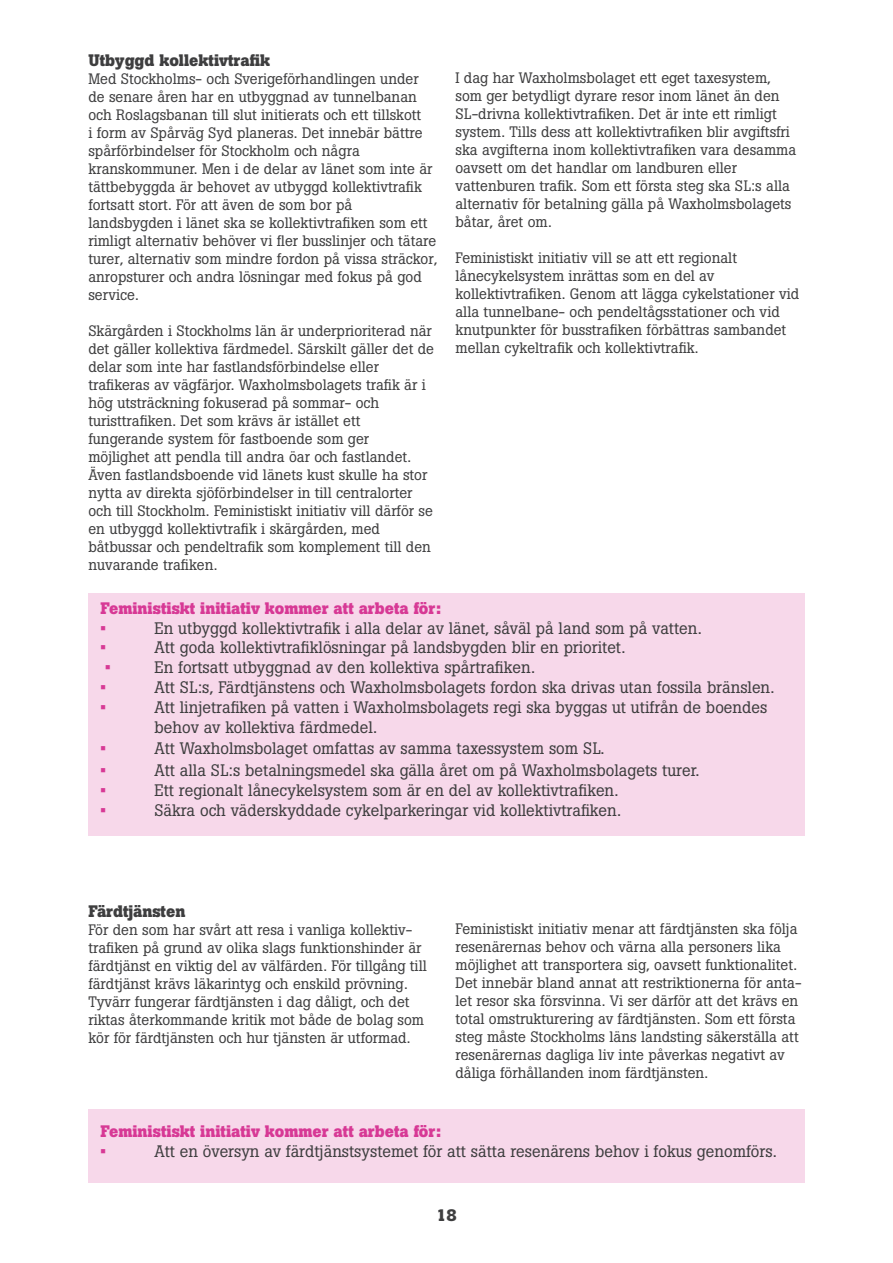
<style>
.page{position:relative;width:893px;height:1263px;background:#fff}
.page>*{position:absolute;margin:0;border:0;box-sizing:border-box;transform-origin:0 0}
.t1{font:16.5px/19.8px "Boton BQ";color:#3e3e3f}
.t2{font:700 16.5px "Boton BQ";color:#d73995}
.t3{font:700 16.5px "Boton BQ";color:#3e3e3f}
.t4{font:15px/18px "Boton BQ";color:#3e3e3f}
</style>
<div class="page">
<div style="left:88px;top:593px;width:717px;height:243px;background:#f7d8ea"></div>
<div style="left:88px;top:1110px;width:717px;height:73px;background:#f7d8ea"></div>
<p class="t3" style="left:88px;top:51px;width:183px">Utbyggd kollektivtrafik</p>
<p class="t4" style="left:88px;top:70px;width:336px">Med Stockholms- och Sverigeförhandlingen under de senare åren har en utbyggnad av tunnelbanan och Roslagsbanan till slut initierats och ett tillskott i form av Spårväg Syd planeras. Det innebär bättre spårförbindelser för Stockholm och några</p>
<p class="t4" style="left:88px;top:160px;width:346px">kranskommuner. Men i de delar av länet som inte är tättbebyggda är behovet av utbyggd kollektivtrafik fortsatt stort. För att även de som bor på</p>
<p class="t4" style="left:88px;top:214px;width:351px">landsbygden i länet ska se kollektivtrafiken som ett rimligt alternativ behöver vi fler busslinjer och tätare turer, alternativ som mindre fordon på vissa sträckor, anropsturer och andra lösningar med fokus på god service.</p>
<p class="t4" style="left:88px;top:322px;width:347px">Skärgården i Stockholms län är underprioriterad när det gäller kollektiva färdmedel. Särskilt gäller det de delar som inte har fastlandsförbindelse eller</p>
<p class="t4" style="left:88px;top:376px;width:339px">trafikeras av vägfärjor. Waxholmsbolagets trafik är i hög utsträckning fokuserad på sommar- och</p>
<p class="t4" style="left:88px;top:412px;width:273px">turisttrafiken. Det som krävs är istället ett</p>
<p class="t4" style="left:88px;top:430px;width:282px">fungerande system för fastboende som ger</p>
<p class="t4" style="left:88px;top:448px;width:346px">möjlighet att pendla till andra öar och fastlandet.<br>Även fastlandsboende vid länets kust skulle ha stor nytta av direkta sjöförbindelser in till centralorter och till Stockholm. Feministiskt initiativ vill därför se en utbyggd kollektivtrafik i skärgården, med</p>
<p class="t4" style="left:88px;top:538px;width:344px">båtbussar och pendeltrafik som komplement till den nuvarande trafiken.</p>
<p class="t4" style="left:455px;top:69px;width:342px">I dag har Waxholmsbolaget ett eget taxesystem, som ger betydligt dyrare resor inom länet än den SL-drivna kollektivtrafiken. Det är inte ett rimligt system. Tills dess att kollektivtrafiken blir avgiftsfri ska avgifterna inom kollektivtrafiken vara desamma oavsett om det handlar om landburen eller</p>
<p class="t4" style="left:455px;top:177px;width:337px;text-align:justify">vattenburen trafik. Som ett första steg ska SL:s alla alternativ för betalning gälla på Waxholmsbolagets båtar, året om.</p>
<p class="t4" style="left:455px;top:249px;width:283px">Feministiskt initiativ vill se att ett regionalt</p>
<p class="t4" style="left:455px;top:267px;width:260px">lånecykelsystem inrättas som en del av</p>
<p class="t4" style="left:455px;top:285px;width:345px">kollektivtrafiken. Genom att lägga cykelstationer vid alla tunnelbane- och pendeltågsstationer och vid knutpunkter för busstrafiken förbättras sambandet mellan cykeltrafik och kollektivtrafik.</p>
<p class="t2" style="left:100px;top:599px;width:342px">Feministiskt initiativ kommer att arbeta för:</p>
<p class="t2" style="left:100px;top:618px;width:7px">•</p>
<p class="t1" style="left:155px;top:618px;width:549px">En utbyggd kollektivtrafik i alla delar av länet, såväl på land som på vatten.</p>
<p class="t2" style="left:100px;top:638px;width:7px">•</p>
<p class="t1" style="left:154px;top:638px;width:473px">Att goda kollektivtrafiklösningar på landsbygden blir en prioritet.</p>
<p class="t2" style="left:105px;top:658px;width:7px">•</p>
<p class="t1" style="left:155px;top:657px;width:382px">En fortsatt utbyggnad av den kollektiva spårtrafiken.</p>
<p class="t2" style="left:100px;top:678px;width:7px">•</p>
<p class="t1" style="left:154px;top:677px;width:622px">Att SL:s, Färdtjänstens och Waxholmsbolagets fordon ska drivas utan fossila bränslen.</p>
<p class="t2" style="left:100px;top:698px;width:7px">•</p>
<p class="t1" style="left:154px;top:697px;width:614px">Att linjetrafiken på vatten i Waxholmsbolagets regi ska byggas ut utifrån de boendes behov av kollektiva färdmedel.</p>
<p class="t2" style="left:100px;top:739px;width:7px">•</p>
<p class="t1" style="left:154px;top:738px;width:452px">Att Waxholmsbolaget omfattas av samma taxessystem som SL.</p>
<p class="t2" style="left:100px;top:761px;width:7px">•</p>
<p class="t1" style="left:154px;top:760px;width:547px">Att alla SL:s betalningsmedel ska gälla året om på Waxholmsbolagets turer.</p>
<p class="t2" style="left:100px;top:780px;width:7px">•</p>
<p class="t1" style="left:154px;top:780px;width:466px">Ett regionalt lånecykelsystem som är en del av kollektivtrafiken.</p>
<p class="t2" style="left:100px;top:800px;width:7px">•</p>
<p class="t1" style="left:154px;top:800px;width:468px">Säkra och väderskyddade cykelparkeringar vid kollektivtrafiken.</p>
<p class="t3" style="left:88px;top:902px;width:98px">Färdtjänsten</p>
<p class="t4" style="left:88px;top:921px;width:340px">För den som har svårt att resa i vanliga kollektiv&shy;trafiken på grund av olika slags funktionshinder är färdtjänst en viktig del av välfärden. För tillgång till färdtjänst krävs läkarintyg och enskild prövning.</p>
<p class="t4" style="left:88px;top:993px;width:323px">Tyvärr fungerar färdtjänsten i dag dåligt, och det</p>
<p class="t4" style="left:88px;top:1011px;width:337px">riktas återkommande kritik mot både de bolag som kör för färdtjänsten och hur tjänsten är utformad.</p>
<p class="t4" style="left:455px;top:920px;width:348px">Feministiskt initiativ menar att färdtjänsten ska följa resenärernas behov och värna alla personers lika möjlighet att transportera sig, oavsett funktionalitet.<br>Det innebär bland annat att restriktionerna för anta&shy;let resor ska försvinna. Vi ser därför att det krävs en total omstrukturering av färdtjänsten. Som ett första steg måste Stockholms läns landsting säkerställa att resenärernas dagliga liv inte påverkas negativt av dåliga förhållanden inom färdtjänsten.</p>
<p class="t2" style="left:100px;top:1122px;width:342px">Feministiskt initiativ kommer att arbeta för:</p>
<p class="t2" style="left:100px;top:1142px;width:7px">•</p>
<p class="t1" style="left:155px;top:1141px;width:624px">Att en översyn av färdtjänstsystemet för att sätta resenärens behov i fokus genomförs.</p>
<p class="t3" style="left:436px;top:1206px;width:22px">18</p>
</div>
